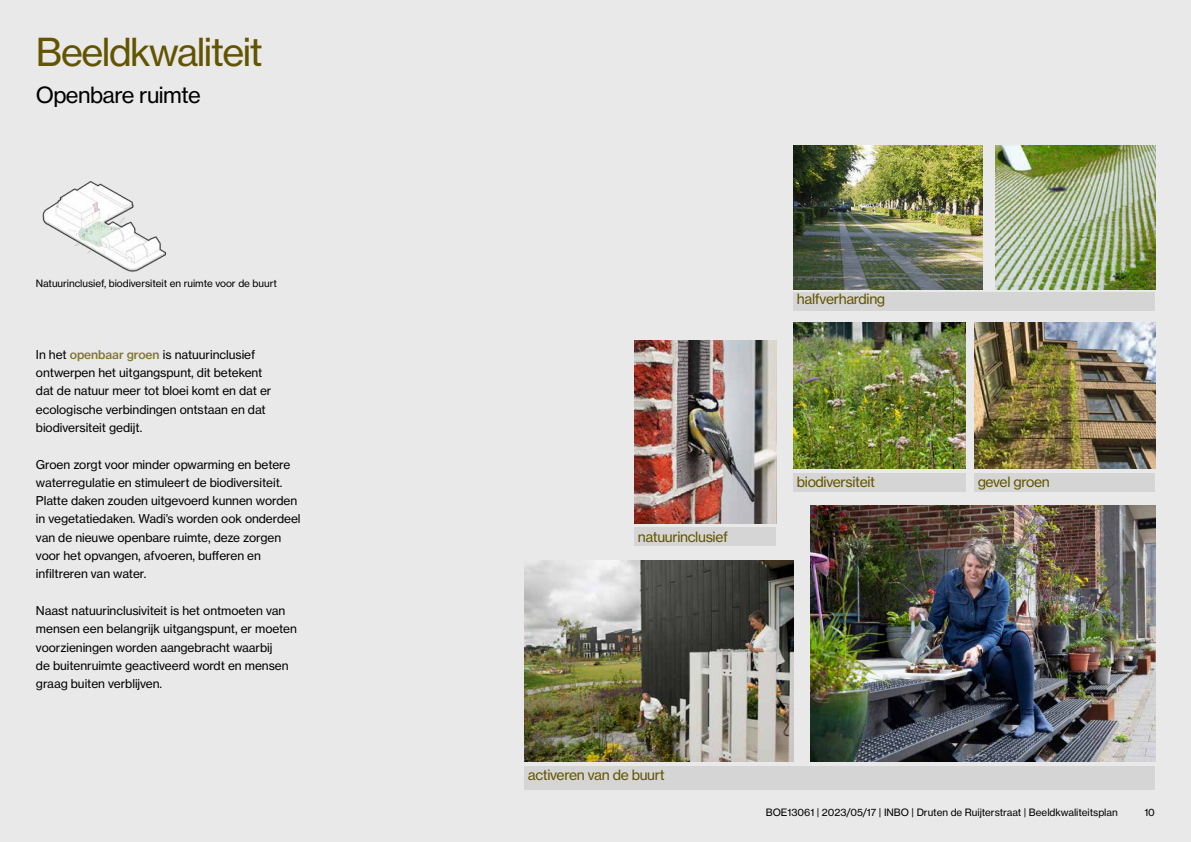
<style>
.page{position:relative;width:1191px;height:842px;background:#e9e9e9}
.page>*{position:absolute;margin:0;border:0;box-sizing:border-box;transform-origin:0 0}
.t1{font:38px "N Haas Grotesk TX Pro 55 Rg";letter-spacing:-.04em;color:#635400}
.t2{font:22px "N Haas Grotesk TX Pro 55 Rg";letter-spacing:-.025em;color:#000}
.t3{font:14px "N Haas Grotesk TX Pro 55 Rg";letter-spacing:-.025em;color:#635400}
.t4{font:12px/18.3px "N Haas Grotesk TX Pro 55 Rg";letter-spacing:-.005em;color:#000}
.t5{font:10px "N Haas Grotesk TX Pro 55 Rg";letter-spacing:-.005em;color:#000}
.s1{font-family:"N Haas Grotesk TX Pro 65 Md";color:#827633}
</style>
<div class="page">
<img style="left:42px;top:181px;width:124px;height:91px">
<img style="left:974px;top:322px;width:181px;height:146px">
<div style="left:524px;top:766px;width:631px;height:23px;background:#d5d5d5"></div>
<div style="left:974px;top:473px;width:181px;height:19px;background:#d5d5d5"></div>
<div style="left:793px;top:473px;width:172px;height:19px;background:#d5d5d5"></div>
<div style="left:634px;top:527px;width:142px;height:19px;background:#d5d5d5"></div>
<div style="left:793px;top:292px;width:362px;height:18px;background:#d5d5d5"></div>
<img style="left:810px;top:505px;width:345px;height:256px">
<img style="left:996px;top:146px;width:159px;height:144px">
<img style="left:793px;top:146px;width:190px;height:144px">
<img style="left:524px;top:560px;width:269px;height:201px">
<img style="left:793px;top:322px;width:172px;height:146px">
<img style="left:634px;top:340px;width:142px;height:183px">
<h1 class="t1" style="left:36px;top:29px;width:228px">Beeldkwaliteit</h1>
<h2 class="t2" style="left:36px;top:81px;width:167px">Openbare ruimte</h2>
<p class="t5" style="left:36px;top:277px;width:243px">Natuurinclusief, biodiversiteit en ruimte voor de buurt</p>
<p class="t4" style="left:36px;top:345px;width:237px">In het <span class="s1">openbaar groen</span> is natuurinclusief ontwerpen het uitgangspunt, dit betekent dat de natuur meer tot bloei komt en dat er ecologische verbindingen ontstaan en dat biodiversiteit gedijt.</p>
<p class="t4" style="left:36px;top:455px;width:266px">Groen zorgt voor minder opwarming en betere waterregulatie en stimuleert de biodiversiteit.<br>Platte daken zouden uitgevoerd kunnen worden in vegetatiedaken. Wadi’s worden ook onderdeel van de nieuwe openbare ruimte, deze zorgen voor het opvangen, afvoeren, bufferen en infiltreren van water.</p>
<p class="t4" style="left:36px;top:601px;width:262px">Naast natuurinclusiviteit is het ontmoeten van mensen een belangrijk uitgangspunt, er moeten voorzieningen worden aangebracht waarbij<br>de buitenruimte geactiveerd wordt en mensen graag buiten verblijven.</p>
<p class="t3" style="left:638px;top:528px;width:92px">natuurinclusief</p>
<p class="t3" style="left:797px;top:290px;width:90px">halfverharding</p>
<p class="t3" style="left:797px;top:473px;width:80px">biodiversiteit</p>
<p class="t3" style="left:977px;top:473px;width:74px">gevel groen</p>
<p class="t3" style="left:528px;top:766px;width:138px">activeren van de buurt</p>
<p class="t5" style="left:766px;top:806px;width:353px">BOE13061 | 2023/05/17 | INBO | Druten de Ruijterstraat | Beeldkwaliteitsplan</p>
<p class="t5" style="left:1144px;top:806px;width:12px">10</p>
</div>
